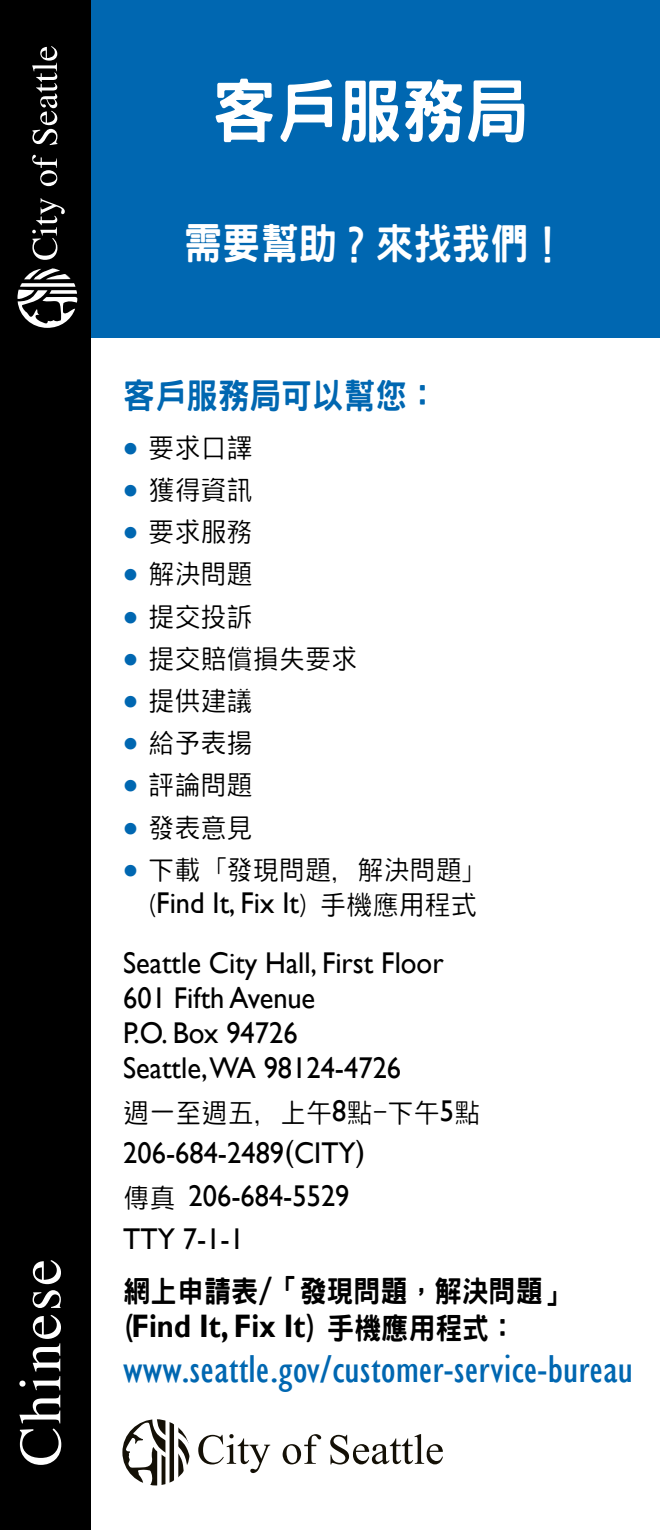
<style>
.page{position:relative;width:660px;height:1530px;background:#fff}
.page>*{position:absolute;margin:0;border:0;box-sizing:border-box;transform-origin:0 0}
.t1{font:800 70px "Han Wang Hei";color:#fff;scale:.9 1}
.t2{font:60px "Times";letter-spacing:.04em;color:#fff}
.t3{font:800 42.5px "Han Wang Hei";color:#fff;scale:.9 1}
.t4{font:condensed 40px "Gill Sans";color:#0067b1;scale:1.09 1}
.t5{font:800 35px "Han Wang Hei";color:#0067b1;scale:.9 1}
.t6{font:700 32.5px "Gill Sans";color:#000;scale:.9 1}
.t7{font:30px/35px "Gill Sans";color:#000;scale:.95 1}
.t8{font:800 30px "Han Wang Hei";color:#000;scale:.9 1}
.t9{font:300 27.5px "Han Wang Hei";color:#000;scale:.95 1}
.s1{color:#0067b1}
.s2{font-family:"Han Wang Hei";font-weight:300;font-size:27.5px}
.s3{font-family:"Gill Sans";font-weight:400;font-size:30px}
.s4{font-family:"Han Wang Hei";font-weight:800;font-size:30px}
</style>
<div class="page">
<div style="left:0;top:0;width:660px;height:338px;background:#0067b1"></div>
<div style="left:0;top:0;width:90px;height:1530px;background:#000"></div>
<svg style="left:32px;top:198px;width:33px;height:62px"></svg>
<svg style="left:32px;top:155px;width:25px;height:31px"></svg>
<svg style="left:32px;top:46px;width:25px;height:99px"></svg>
<svg style="left:17px;top:268px;width:60px;height:60px"></svg>
<svg style="left:283px;top:1434px;width:38px;height:30px"></svg>
<svg style="left:330px;top:1434px;width:113px;height:30px"></svg>
<svg style="left:126px;top:1420px;width:144px;height:64px"></svg>
<div style="left:117px;top:1413px;width:79px;height:78px;border:6px solid #fff;border-radius:50%"></div>
<h2 class="t2" style="left:-16px;top:1466px;width:209px;rotate:-90deg">Chinese</h2>
<h1 class="t1" style="left:212px;top:74px;width:351px">客戶服務局</h1>
<h3 class="t3" style="left:184px;top:221px;width:426px">需要幫助？來找我們！</h3>
<p class="t5" style="left:123px;top:378px;width:351px">客戶服務局可以幫您：</p>
<p class="t9" style="left:123px;top:433px;width:138px"><span class="s1">●</span> 要求口譯</p>
<p class="t9" style="left:123px;top:476px;width:138px"><span class="s1">●</span> 獲得資訊</p>
<p class="t9" style="left:123px;top:518px;width:138px"><span class="s1">●</span> 要求服務</p>
<p class="t9" style="left:123px;top:560px;width:138px"><span class="s1">●</span> 解決問題</p>
<p class="t9" style="left:123px;top:602px;width:138px"><span class="s1">●</span> 提交投訴</p>
<p class="t9" style="left:123px;top:644px;width:248px"><span class="s1">●</span> 提交賠償損失要求</p>
<p class="t9" style="left:123px;top:687px;width:138px"><span class="s1">●</span> 提供建議</p>
<p class="t9" style="left:123px;top:729px;width:138px"><span class="s1">●</span> 給予表揚</p>
<p class="t9" style="left:123px;top:771px;width:138px"><span class="s1">●</span> 評論問題</p>
<p class="t9" style="left:123px;top:813px;width:138px"><span class="s1">●</span> 發表意見</p>
<p class="t9" style="left:123px;top:855px;width:385px"><span class="s1">●</span> 下載「發現問題，解決問題」</p>
<p class="t7" style="left:123px;top:873px;width:374px;line-height:60px;text-indent:25px"><span class="s2">(</span>Find It, Fix It<span class="s2">) 手機應用程式<br></span>Seattle City Hall, First Floor</p>
<p class="t7" style="left:123px;top:981px;width:294px">601 Fifth Avenue<br>P.O. Box 94726<br>Seattle,WA 98124-4726</p>
<p class="t9" style="left:123px;top:1098px;width:377px">週一至週五，上午<span class="s3">8</span>點-下午<span class="s3">5</span>點</p>
<p class="t7" style="left:123px;top:1132px;width:256px;line-height:42.8px">206-684-2489(CITY)<span class="s2">傳真</span> 206-684-5529<br>TTY 7-1-1</p>
<p class="t8" style="left:123px;top:1275px;width:497px">網上申請表/「發現問題，解決問題」</p>
<p class="t6" style="left:123px;top:1307px;width:438px"><span class="s4">(</span>Find It, Fix It<span class="s4">) 手機應用程式：</span></p>
<h3 class="t4" style="left:123px;top:1346px;width:469px">www.seattle.gov/customer-service-bureau</h3>
</div>
